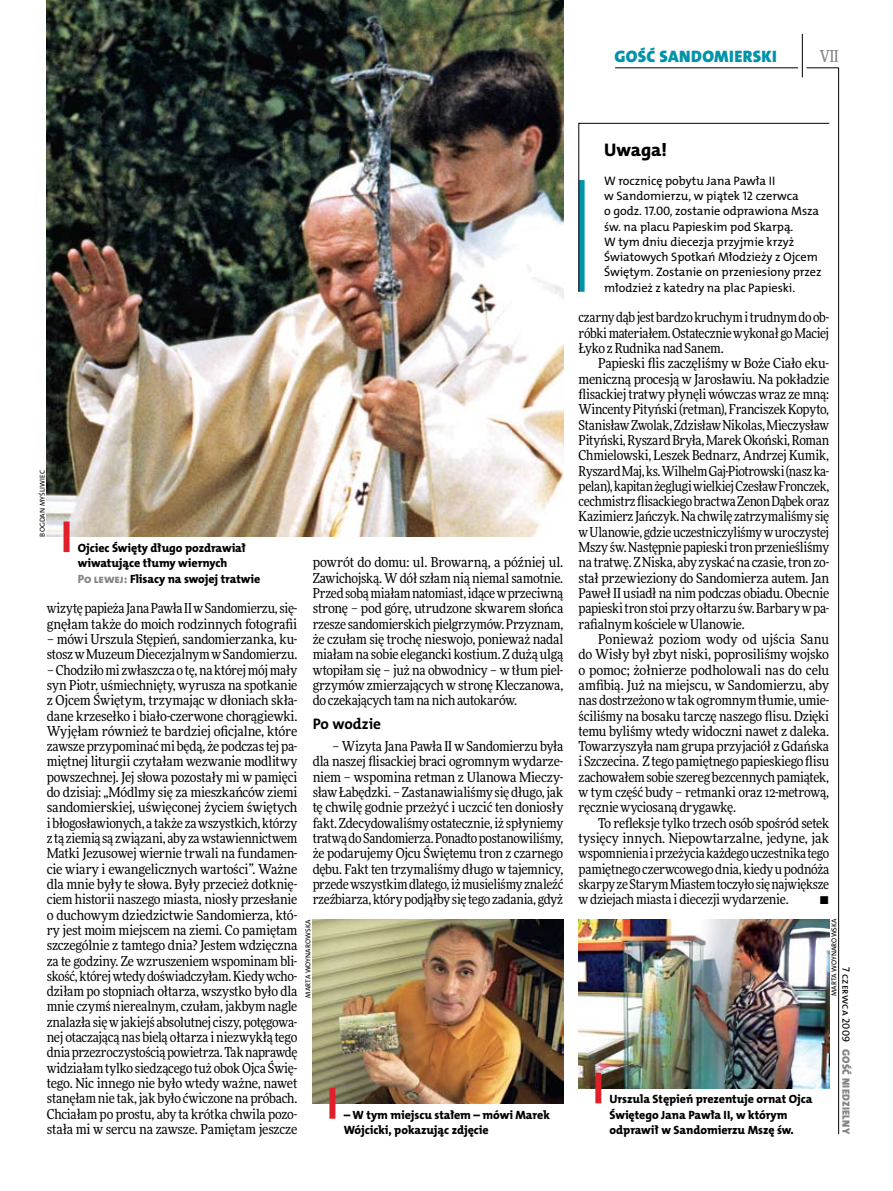
<style>
.page{position:relative;width:893px;height:1191px;background:#fff}
.page>*{position:absolute;margin:0;border:0;box-sizing:border-box;transform-origin:0 0}
.t1{font:18.3px "The Mix HP8 Ex Bld";color:#000}
.t2{font:16.65px "The Mix HP9 Blk";letter-spacing:.02em;color:#0093aa}
.t3{font:500 16.5px "Freeday Narrow";color:#858486;scale:.9 1}
.t4{font:15.3px "The Mix HP7 Bld";color:#000}
.t5{font:13.65px/15.3px "Freeday Narrow News";letter-spacing:-.015em;color:#000;text-align:justify}
.t6{font:12.3px/15.3px "The Mix HP5 Plain";letter-spacing:-.005em;color:#000}
.t7{font:12px/15.3px "The Mix HP8 Ex Bld";letter-spacing:-.005em;color:#000}
.t8{font:10.5px "The Mix HP9 Blk";letter-spacing:.025em;color:#858486}
.t9{font:10.5px "The Mix HP5 Plain";letter-spacing:.01em;color:#000}
.t10{font:7.2px "The Mix HP5 Plain";letter-spacing:.05em;color:#000}
.t11{font:7.2px "The Mix HP5 Plain";letter-spacing:.025em;color:#000}
.s1{color:#858486}
</style>
<div class="page">
<hr style="left:806px;top:68px;width:33px;height:1px;background:#000">
<hr style="left:615px;top:68px;width:183px;height:1px;background:#000">
<hr style="left:838px;top:68px;width:1px;height:1066px;background:#000">
<hr style="left:802px;top:34px;width:1px;height:43px;background:#000">
<svg style="left:578px;top:123px;width:252px;height:169px"></svg>
<img style="left:313px;top:919px;width:250px;height:184px">
<img style="left:47px;top:0;width:516px;height:537px">
<img style="left:579px;top:919px;width:250px;height:169px">
<div style="left:64px;top:521px;width:6px;height:31px;background:#df1f2a"></div>
<div style="left:329px;top:1088px;width:6px;height:30px;background:#df1f2a"></div>
<div style="left:595px;top:1072px;width:6px;height:31px;background:#df1f2a"></div>
<p class="t2" style="left:615px;top:46px;width:164px">GOŚĆ SANDOMIERSKI</p>
<p class="t3" style="left:820px;top:46px;width:22px">VII</p>
<p class="t11" style="left:38px;top:537px;width:67px;rotate:-90deg">Bogdan Myśliwiec</p>
<p class="t7" style="left:78px;top:540px;width:184px">Ojciec Święty długo pozdrawiał wiwatujące tłumy wiernych<br><span class="s1">Po lewej:</span> Flisacy na swojej tratwie</p>
<p class="t5" style="left:47px;top:600px;width:252px">wizytę papieża Jana Pawła II wSandomierzu, się&shy;gnęłam także do moich rodzinnych fotografii</p>
<p class="t5" style="left:47px;top:631px;width:252px">– mówi Urszula Stępień, sandomierzanka, ku&shy;stosz wMuzeum Diecezjalnym wSandomierzu.</p>
<p class="t5" style="left:47px;top:662px;width:252px">– Chodziło mi zwłaszcza o tę, naktórej mój mały syn Piotr, uśmiechnięty, wyrusza na spotkanie z Ojcem Świętym, trzymając w dłoniach skła&shy;dane krzesełko i biało-czerwone chorągiewki.<br>Wyjęłam również te bardziej oficjalne, które zawsze przypominać mi będą, że podczas tej pa&shy;miętnej liturgii czytałam wezwanie modlitwy powszechnej. Jej słowa pozostały mi w pamięci do dzisiaj: „Módlmy się za mieszkańców ziemi sandomierskiej, uświęconej życiem świętych ibłogosławionych, a także zawszystkich, którzy z tą ziemią są związani, aby zawstawiennictwem Matki Jezusowej wiernie trwali na fundamen&shy;cie wiary i ewangelicznych wartości”. Ważne dla mnie były te słowa. Były przecież dotknię&shy;ciem historii naszego miasta, niosły przesłanie o duchowym dziedzictwie Sandomierza, któ&shy;ry jest moim miejscem na ziemi. Co pamiętam szczególnie z tamtego dnia? Jestem wdzięczna za te godziny. Ze wzruszeniem wspominam bli&shy;skość, której wtedy doświadczyłam. Kiedy wcho&shy;dziłam po stopniach ołtarza, wszystko było dla mnie czymś nierealnym, czułam, jakbym nagle znalazła się wjakiejś absolutnej ciszy, potęgowa&shy;nej otaczającą nas bielą ołtarza i niezwykłą tego dnia przezroczystością powietrza. Tak naprawdę widziałam tylko siedzącego tuż obok Ojca Świę&shy;tego. Nic innego nie było wtedy ważne, nawet stanęłam nie tak, jak było ćwiczone na próbach.<br>Chciałam po prostu, aby ta krótka chwila pozo&shy;stała mi w sercu na zawsze. Pamiętam jeszcze</p>
<p class="t5" style="left:313px;top:555px;width:252px">powrót do domu: ul. Browarną, a później ul.<br>Zawichojską. W dół szłam nią niemal samotnie.<br>Przed sobą miałam natomiast, idące wprzeciwną stronę – pod górę, utrudzone skwarem słońca rzesze sandomierskich pielgrzymów. Przyznam, że czułam się trochę nieswojo, ponieważ nadal miałam na sobie elegancki kostium. Z dużą ulgą wtopiłam się – już na obwodnicy – w tłum piel&shy;grzymów zmierzających w stronę Kleczanowa, do czekających tam nanich autokarów.</p>
<p class="t4" style="left:313px;top:714px;width:70px">Po wodzie</p>
<p class="t5" style="left:313px;top:738px;width:252px;text-indent:20px">– Wizyta Jana Pawła II w Sandomierzu była dla naszej flisackiej braci ogromnym wydarze&shy;niem – wspomina retman z Ulanowa Mieczy&shy;sław Łabędzki. – Zastanawialiśmy się długo, jak tę chwilę godnie przeżyć i uczcić ten doniosły fakt. Zdecydowaliśmy ostatecznie, iż spłyniemy tratwą doSandomierza. Ponadto postanowiliśmy, że podarujemy Ojcu Świętemu tron z czarnego dębu. Fakt ten trzymaliśmy długo w tajemnicy, przede wszystkim dlatego, iżmusieliśmy znaleźć rzeźbiarza, który podjąłbysię tego zadania, gdyż</p>
<p class="t10" style="left:303px;top:997px;width:79px;rotate:-90deg">Marta Woynarowska</p>
<p class="t7" style="left:344px;top:1107px;width:208px">– W tym miejscu stałem – mówi Marek<br>Wójcicki, pokazując zdjęcie</p>
<h1 class="t1" style="left:604px;top:138px;width:65px">Uwaga!</h1>
<p class="t6" style="left:604px;top:173px;width:219px">W rocznicę pobytu Jana Pawła II<br>w Sandomierzu, w piątek 12 czerwca<br>o godz. 17.00, zostanie odprawiona Msza św. na placu Papieskim pod Skarpą.<br>W tym dniu diecezja przyjmie krzyż Światowych Spotkań Młodzieży z Ojcem Świętym. Zostanie on przeniesiony przez młodzież z katedry na plac Papieski.</p>
<p class="t5" style="left:579px;top:310px;width:252px">czarny dąb jestbardzo kruchym itrudnym doob&shy;róbki materiałem. Ostatecznie wykonał goMaciej Łyko zRudnika nad Sanem.</p>
<p class="t5" style="left:579px;top:356px;width:252px;text-indent:20px">Papieski flis zaczęliśmy w Boże Ciało eku&shy;meniczną procesją w Jarosławiu. Na pokładzie flisackiej tratwy płynęli wówczas wraz ze mną:<br>Wincenty Pityński (retman), Franciszek Kopyto, Stanisław Zwolak, Zdzisław Nikolas, Mieczysław Pityński, Ryszard Bryła, Marek Okoński, Roman Chmielowski, Leszek Bednarz, Andrzej Kumik, Ryszard Maj, ks.Wilhelm Gaj-Piotrowski (nasz ka&shy;pelan), kapitan żeglugi wielkiej Czesław Fronczek, cechmistrz flisackiego bractwa Zenon Dąbek oraz Kazimierz Jańczyk. Na chwilę zatrzymaliśmysię wUlanowie, gdzie uczestniczyliśmy wuroczystej Mszy św. Następnie papieski tron przenieśliśmy na tratwę. ZNiska, aby zyskać na czasie, tron zo&shy;stał przewieziony do Sandomierza autem. Jan Paweł II usiadł na nim podczas obiadu. Obecnie papieski tron stoi przy ołtarzu św. Barbary wpa&shy;rafialnym kościele wUlanowie.</p>
<p class="t5" style="left:579px;top:631px;width:252px;text-indent:20px">Ponieważ poziom wody od ujścia Sanu do Wisły był zbyt niski, poprosiliśmy wojsko o pomoc; żołnierze podholowali nas do celu amfibią. Już na miejscu, w Sandomierzu, aby nas dostrzeżono wtak ogromnym tłumie, umie&shy;ściliśmy na bosaku tarczę naszego flisu. Dzięki temu byliśmy wtedy widoczni nawet z daleka.<br>Towarzyszyła nam grupa przyjaciół z Gdańska i Szczecina. Ztego pamiętnego papieskiego flisu zachowałem sobie szereg bezcennych pamiątek, w tym część budy – retmanki oraz 12-metrową, ręcznie wyciosaną drygawkę.</p>
<p class="t5" style="left:579px;top:815px;width:252px;text-indent:20px">To refleksje tylko trzech osób spośród setek tysięcy innych. Niepowtarzalne, jedyne, jak wspomnienia iprzeżycia każdego uczestnika tego pamiętnego czerwcowego dnia, kiedy upodnóża skarpy zeStarym Miastem toczyłosię największe w dziejachmiasta i diecezjiwydarzenie.</p>
<p class="t5" style="left:819px;top:891px;width:11px">•</p>
<p class="t7" style="left:610px;top:1091px;width:204px">Urszula Stępień prezentuje ornat Ojca<br>Świętego Jana Pawła II, w którym odprawił w Sandomierzu Mszę św.</p>
<p class="t10" style="left:829px;top:996px;width:79px;rotate:-90deg">Marta Woynarowska</p>
<p class="t9" style="left:853px;top:966px;width:77px;rotate:90deg">7 czerwca 2009</p>
<p class="t8" style="left:853px;top:1049px;width:86px;rotate:90deg">GOŚĆ NIEDZIELNY</p>
</div>
